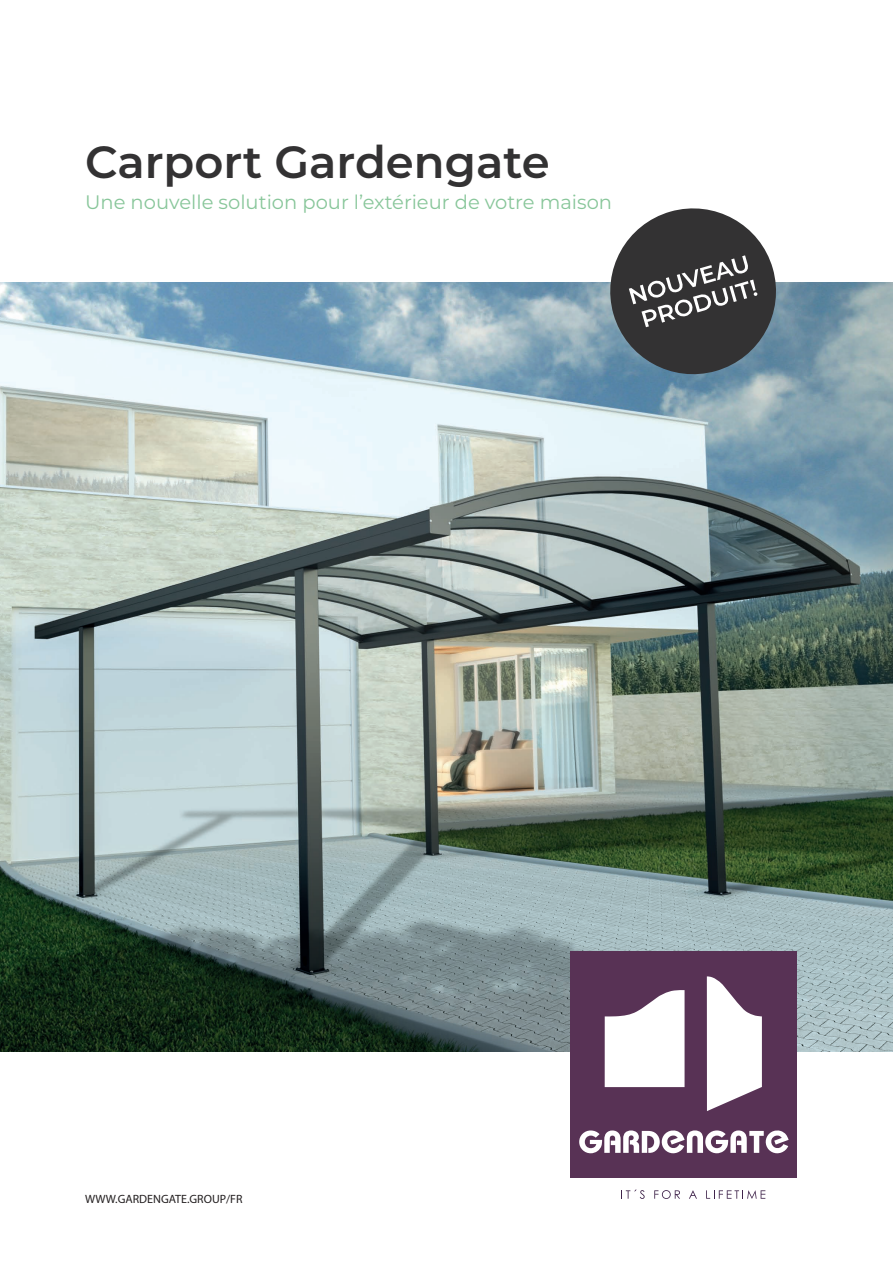
<style>
.page{position:relative;width:893px;height:1263px;background:#fff}
.page>*{position:absolute;margin:0;border:0;box-sizing:border-box;transform-origin:0 0}
.t1{font:600 45px "Montserrat";color:#333233}
.t2{font:19.5px "Montserrat";color:#88c69a}
.t3{font:12px "Myriad Pro";color:#231f20}
</style>
<div class="page">
<img style="left:0;top:283px;width:893px;height:769px">
<svg style="left:625px;top:1189px;width:20px;height:10px"></svg>
<svg style="left:654px;top:1190px;width:26px;height:9px"></svg>
<svg style="left:689px;top:1190px;width:8px;height:9px"></svg>
<svg style="left:706px;top:1190px;width:59px;height:9px"></svg>
<svg style="left:601px;top:208px;width:184px;height:176px"></svg>
<div style="left:570px;top:951px;width:227px;height:227px;background:#583255"></div>
<svg style="left:605px;top:990px;width:80px;height:97px;background:#e5dfe4"></svg>
<svg style="left:707px;top:976px;width:55px;height:135px"></svg>
<svg style="left:579px;top:1130px;width:210px;height:23px"></svg>
<h1 class="t1" style="left:85px;top:130px;width:466px">Carport Gardengate</h1>
<p class="t2" style="left:85px;top:189px;width:529px">Une nouvelle solution pour l’extérieur de votre maison</p>
<p class="t3" style="left:85px;top:1192px;width:159px">WWW.GARDENGATE.GROUP/FR</p>
</div>
